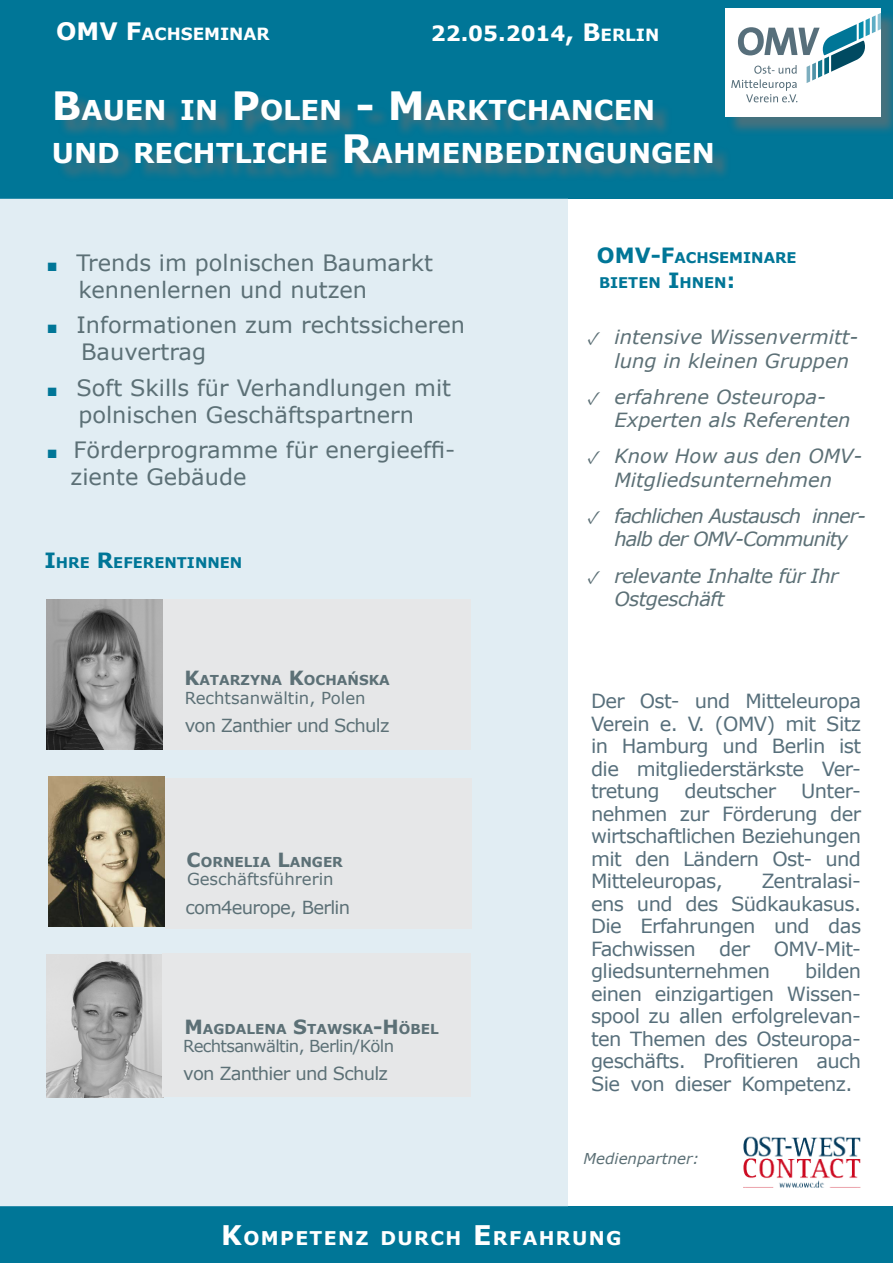
<style>
.page{position:relative;width:893px;height:1263px;background:#fff}
.page>*{position:absolute;margin:0;border:0;box-sizing:border-box;transform-origin:0 0}
.t1{font:700 27.3px/43.5px "Verdana";color:#fff}
.t2{font:22.5px "Verdana";color:#5c7076}
.t3{font:700 21px "Verdana";color:#fff}
.t4{font:19.5px/22.5px "Verdana";letter-spacing:-.03em;color:#576f7b;text-align:justify}
.t5{font:italic 19.5px/23.4px "Verdana";color:#5c7076}
.t6{font:italic 19.5px/23.4px "Verdana";letter-spacing:-.05em;color:#5c7076;text-align:center}
.t7{font:italic 19.5px "Verdana";letter-spacing:-.03em;color:#5c7076}
.t8{font:700 18.9px "Verdana";letter-spacing:.07em;color:#fff}
.t9{font:18px "Verdana";letter-spacing:-.04em;color:#5c7076}
.t10{font:700 16.8px "Verdana";color:#fff}
.t11{font:16.5px "Verdana";color:#5c7076}
.t12{font:16.5px "Verdana";letter-spacing:-.04em;color:#5c7076}
.t13{font:italic 15px "Verdana";color:#5c7076}
.t14{font:700 14.7px "Verdana";color:#007697}
.t15{font:700 13.65px "Verdana";color:#5c7076}
.s1{font-size:24px}
.s2{font-size:16.8px}
.s3{font-size:39px}
.s4{font-family:"Arial";font-weight:700;font-size:18px;color:#007697}
.s5{font-size:21px}
.s6{font-size:19.5px}
.s7{font-family:"Minion Pro";font-style:normal}
.s8{font-size:27px}
</style>
<div class="page">
<div style="left:0;top:0;width:893px;height:198px;background:#007697"></div>
<div style="left:0;top:1206px;width:893px;height:57px;background:#007697"></div>
<div style="left:56px;top:94px;width:675px;height:88px;background:#5c7076;opacity:.75"></div>
<div style="left:727px;top:11px;width:166px;height:125px;background:#5c7076;opacity:.75"></div>
<div style="left:725px;top:9px;width:156px;height:108px;background:#fff"></div>
<svg style="left:731px;top:13px;width:150px;height:89px"></svg>
<img style="left:743px;top:1136px;width:118px;height:52px">
<div style="left:0;top:198px;width:568px;height:1008px;background:#e1edf3"></div>
<img style="left:47px;top:954px;width:115px;height:143px">
<div style="left:162px;top:953px;width:309px;height:144px;background:#e6e7e8"></div>
<img style="left:47px;top:600px;width:116px;height:150px">
<img style="left:49px;top:776px;width:115px;height:151px">
<div style="left:164px;top:600px;width:307px;height:150px;background:#e6e7e8"></div>
<div style="left:166px;top:778px;width:306px;height:151px;background:#e6e7e8"></div>
<p class="t10" style="left:56px;top:22px;width:215px"><span class="s1">OMV F</span>ACHSEMINAR</p>
<p class="t3" style="left:431px;top:18px;width:230px">22.05.2014<span class="s1">, B</span><span class="s2">ERLIN</span></p>
<p class="t1" style="left:52px;top:88px;width:665px"><span class="s3">B</span>AUEN IN <span class="s3">P</span>OLEN <span class="s3">- M</span>ARKTCHANCEN<br>UND RECHTLICHE <span class="s3">R</span>AHMENBEDINGUNGEN</p>
<p class="t2" style="left:47px;top:247px;width:388px"><span class="s4">■</span> Trends im polnischen Baumarkt</p>
<p class="t2" style="left:78px;top:274px;width:290px">kennenlernen und nutzen</p>
<p class="t2" style="left:47px;top:309px;width:420px"><span class="s4">■</span> Informationen zum rechtssicheren</p>
<p class="t2" style="left:81px;top:336px;width:126px">Bauvertrag</p>
<p class="t2" style="left:47px;top:372px;width:406px"><span class="s4">■</span> Soft Skills für Verhandlungen mit</p>
<p class="t2" style="left:78px;top:399px;width:337px">polnischen Geschäftspartnern</p>
<p class="t2" style="left:47px;top:434px;width:410px"><span class="s4">■</span> Förderprogramme für energieeffi-</p>
<p class="t2" style="left:71px;top:461px;width:177px">ziente Gebäude</p>
<p class="t14" style="left:44px;top:552px;width:199px"><span class="s5">I</span>HRE <span class="s5">R</span>EFERENTINNEN</p>
<p class="t15" style="left:184px;top:670px;width:207px"><span class="s6">K</span>ATARZYNA <span class="s6">K</span>OCHAŃSKA</p>
<p class="t11" style="left:185px;top:687px;width:182px">Rechtsanwältin, Polen</p>
<p class="t9" style="left:185px;top:713px;width:206px">von Zanthier und Schulz</p>
<p class="t15" style="left:187px;top:853px;width:158px"><span class="s6">C</span>ORNELIA <span class="s6">L</span>ANGER</p>
<p class="t11" style="left:187px;top:868px;width:148px">Geschäftsführerin</p>
<p class="t9" style="left:186px;top:894px;width:166px">com4europe, Berlin</p>
<p class="t15" style="left:184px;top:1019px;width:256px"><span class="s6">M</span> AGDALENA <span class="s6">S</span>TAWSKA<span class="s6">-H</span> ÖBEL</p>
<p class="t12" style="left:183px;top:1034px;width:212px">Rechtsanwältin, Berlin/Köln</p>
<p class="t9" style="left:183px;top:1061px;width:206px">von Zanthier und Schulz</p>
<p class="t14" style="left:597px;top:247px;width:201px"><span class="s5">OMV-F</span>ACHSEMINARE</p>
<p class="t14" style="left:599px;top:272px;width:138px">BIETEN <span class="s5">I</span>HNEN<span class="s5">:</span></p>
<p class="t5" style="left:614px;top:325px;width:245px;text-indent:-27px"><span class="s7">✓</span> intensive Wissenvermitt&shy;lung in kleinen Gruppen</p>
<p class="t5" style="left:587px;top:385px;width:240px"><span class="s7">✓</span> erfahrene Osteuropa-</p>
<p class="t5" style="left:614px;top:408px;width:238px">Experten als Referenten</p>
<p class="t5" style="left:587px;top:444px;width:276px;text-align:center"><span class="s7">✓</span> Know How aus den OMV-<br>Mitgliedsunternehmen</p>
<p class="t6" style="left:587px;top:504px;width:280px"><span class="s7">✓</span> fachlichen Austausch inner&shy;halb der OMV-Community</p>
<p class="t7" style="left:587px;top:562px;width:253px"><span class="s7">✓</span> relevante Inhalte für Ihr</p>
<p class="t7" style="left:614px;top:585px;width:112px">Ostgeschäft</p>
<p class="t4" style="left:591px;top:689px;width:272px">Der Ost- und Mitteleuropa Verein e. V. (OMV) mit Sitz in Hamburg und Berlin ist die mitgliederstärkste Ver&shy;tretung</p>
<p class="t4" style="left:685px;top:779px;width:93px">deutscher</p>
<p class="t4" style="left:591px;top:779px;width:272px;text-indent:210px">Unter&shy;nehmen zur Förderung der wirtschaftlichen Beziehungen mit den Ländern Ost- und Mitteleuropas,</p>
<p class="t4" style="left:591px;top:869px;width:272px;text-indent:170px">Zentralasi&shy;ens und des Südkaukasus.<br>Die Erfahrungen und das Fachwissen der OMV-Mit&shy;gliedsunternehmen</p>
<p class="t4" style="left:591px;top:959px;width:272px;text-indent:214px">bilden einen einzigartigen Wissen&shy;spool zu allen erfolgrelevan&shy;ten Themen des Osteuropa&shy;geschäfts. Profitieren auch Sie von dieser Kompetenz.</p>
<p class="t13" style="left:584px;top:1148px;width:117px">Medienpartner:</p>
<p class="t8" style="left:221px;top:1225px;width:402px"><span class="s8">K</span>OMPETENZ DURCH <span class="s8">E</span> RFAHRUNG</p>
</div>
